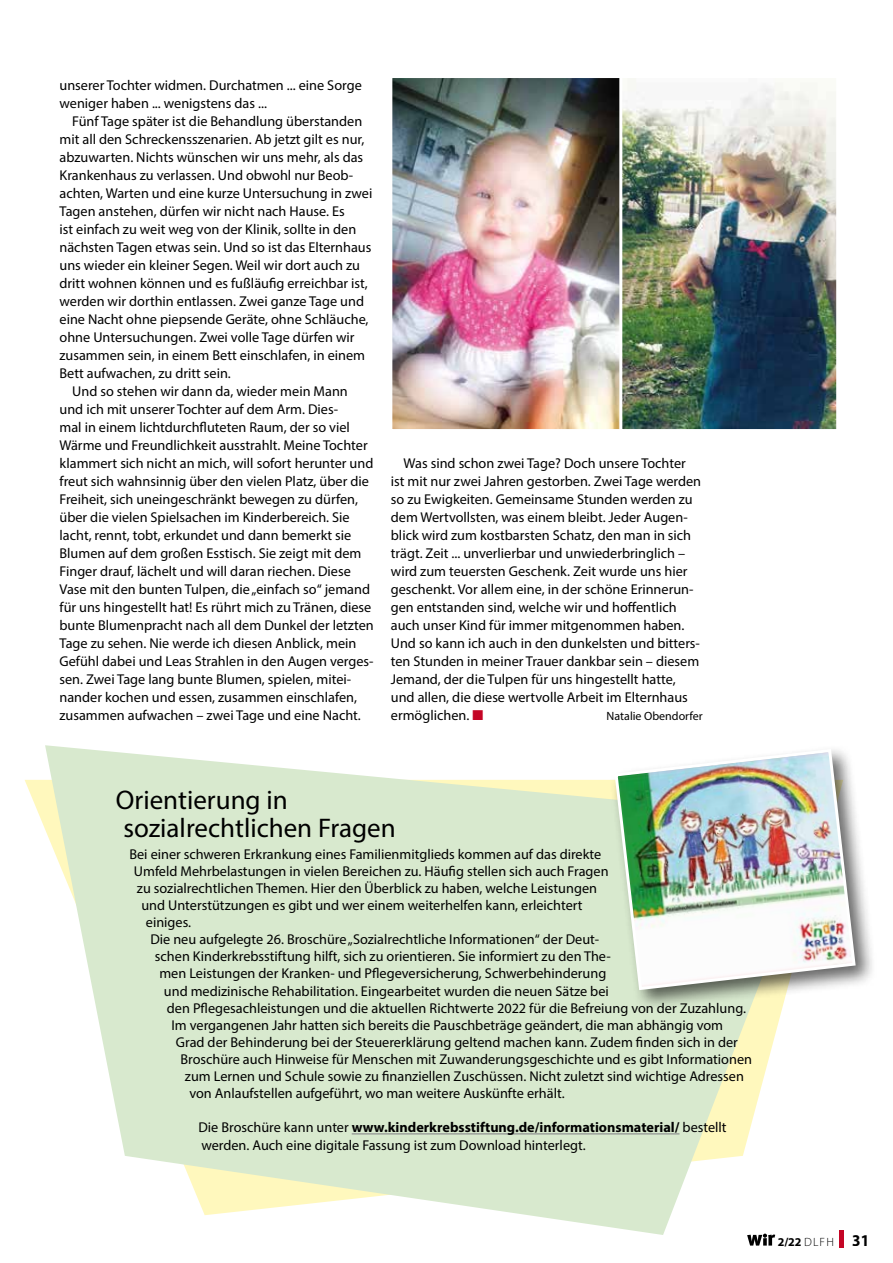
<style>
.page{position:relative;width:893px;height:1263px;background:#fff}
.page>*{position:absolute;margin:0;border:0;box-sizing:border-box;transform-origin:0 0}
.t1{font:27px/28.5px "Myriad Pro";color:#000}
.t2{font:14.25px/18px "Myriad Pro";color:#000}
.t3{font:12px "Myriad Pro";color:#000}
.t4{font:700 12px "Myriad Pro";color:#000}
.s1{color:#c40525}
.s2{font-weight:700}
.s3{font-weight:300}
.s4{font-stretch:semi-condensed;font-size:16.5px}
</style>
<div class="page">
<svg style="left:45px;top:745px;width:737px;height:490px;fill:#d8e9ce"></svg>
<hr style="left:352px;top:1133px;width:327px;height:1px;background:#87888a">
<div style="left:610px;top:744px;width:267px;height:267px;background:#000;opacity:.6"></div>
<img style="left:613px;top:747px;width:244px;height:245px">
<img style="left:393px;top:79px;width:226px;height:349px">
<div style="left:389px;top:75px;width:237px;height:357px;border:3px solid #fff"></div>
<img style="left:623px;top:79px;width:212px;height:349px">
<div style="left:619px;top:75px;width:220px;height:357px;border:3px solid #fff"></div>
<svg style="left:747px;top:1233px;width:28px;height:12px"></svg>
<hr style="left:840px;top:1230px;width:4px;height:17px;background:#c40525">
<p class="t2" style="left:60px;top:76px;width:304px">unserer Tochter widmen. Durchatmen ... eine Sorge weniger haben ... wenigstens das ...</p>
<p class="t2" style="left:72px;top:112px;width:291px">Fünf Tage später ist die Behandlung überstanden</p>
<p class="t2" style="left:60px;top:130px;width:306px">mit all den Schreckensszenarien. Ab jetzt gilt es nur,</p>
<p class="t2" style="left:60px;top:148px;width:305px">abzuwarten. Nichts wünschen wir uns mehr, als das</p>
<p class="t2" style="left:60px;top:166px;width:295px">Krankenhaus zu verlassen. Und obwohl nur Beob-</p>
<p class="t2" style="left:60px;top:184px;width:314px">achten, Warten und eine kurze Untersuchung in zwei</p>
<p class="t2" style="left:60px;top:202px;width:287px">Tagen anstehen, dürfen wir nicht nach Hause. Es</p>
<p class="t2" style="left:60px;top:220px;width:298px">ist einfach zu weit weg von der Klinik, sollte in den</p>
<p class="t2" style="left:60px;top:238px;width:313px">nächsten Tagen etwas sein. Und so ist das Elternhaus</p>
<p class="t2" style="left:60px;top:256px;width:302px">uns wieder ein kleiner Segen. Weil wir dort auch zu</p>
<p class="t2" style="left:60px;top:274px;width:310px">dritt wohnen können und es fußläufig erreichbar ist,</p>
<p class="t2" style="left:60px;top:292px;width:306px">werden wir dorthin entlassen. Zwei ganze Tage und</p>
<p class="t2" style="left:60px;top:310px;width:311px">eine Nacht ohne piepsende Geräte, ohne Schläuche,</p>
<p class="t2" style="left:60px;top:328px;width:296px">ohne Untersuchungen. Zwei volle Tage dürfen wir</p>
<p class="t2" style="left:60px;top:346px;width:307px">zusammen sein, in einem Bett einschlafen, in einem</p>
<p class="t2" style="left:60px;top:364px;width:173px">Bett aufwachen, zu dritt sein.</p>
<p class="t2" style="left:72px;top:382px;width:277px">Und so stehen wir dann da, wieder mein Mann</p>
<p class="t2" style="left:60px;top:400px;width:280px">und ich mit unserer Tochter auf dem Arm. Dies-</p>
<p class="t2" style="left:60px;top:418px;width:292px">mal in einem lichtdurchfluteten Raum, der so viel</p>
<p class="t2" style="left:60px;top:436px;width:310px">Wärme und Freundlichkeit ausstrahlt. Meine Tochter</p>
<p class="t2" style="left:60px;top:454px;width:315px">klammert sich nicht an mich, will sofort herunter und</p>
<p class="t2" style="left:60px;top:472px;width:311px">freut sich wahnsinnig über den vielen Platz, über die</p>
<p class="t2" style="left:60px;top:490px;width:300px">Freiheit, sich uneingeschränkt bewegen zu dürfen,</p>
<p class="t2" style="left:60px;top:508px;width:292px">über die vielen Spielsachen im Kinderbereich. Sie</p>
<p class="t2" style="left:60px;top:526px;width:293px">lacht, rennt, tobt, erkundet und dann bemerkt sie</p>
<p class="t2" style="left:60px;top:544px;width:303px">Blumen auf dem großen Esstisch. Sie zeigt mit dem</p>
<p class="t2" style="left:60px;top:562px;width:293px">Finger drauf, lächelt und will daran riechen. Diese</p>
<p class="t2" style="left:60px;top:580px;width:312px">Vase mit den bunten Tulpen, die „einfach so“ jemand</p>
<p class="t2" style="left:60px;top:598px;width:313px">für uns hingestellt hat! Es rührt mich zu Tränen, diese</p>
<p class="t2" style="left:60px;top:616px;width:316px">bunte Blumenpracht nach all dem Dunkel der letzten</p>
<p class="t2" style="left:60px;top:634px;width:298px">Tage zu sehen. Nie werde ich diesen Anblick, mein</p>
<p class="t2" style="left:60px;top:652px;width:316px">Gefühl dabei und Leas Strahlen in den Augen verges-</p>
<p class="t2" style="left:60px;top:670px;width:293px">sen. Zwei Tage lang bunte Blumen, spielen, mitei-</p>
<p class="t2" style="left:60px;top:688px;width:299px">nander kochen und essen, zusammen einschlafen,</p>
<p class="t2" style="left:60px;top:706px;width:303px">zusammen aufwachen – zwei Tage und eine Nacht.</p>
<p class="t2" style="left:391px;top:454px;width:312px;text-indent:13px">Was sind schon zwei Tage? Doch unsere Tochter ist mit nur zwei Jahren gestorben. Zwei Tage werden so zu Ewigkeiten. Gemeinsame Stunden werden zu dem Wertvollsten, was einem bleibt. Jeder Augen&shy;blick wird zum kostbarsten Schatz, den man in sich trägt. Zeit ... unverlierbar und unwiederbringlich – wird zum teuersten Geschenk. Zeit wurde uns hier geschenkt. Vor allem eine, in der schöne Erinnerun&shy;gen entstanden sind, welche wir und hoffentlich auch unser Kind für immer mitgenommen haben.<br>Und so kann ich auch in den dunkelsten und bitters&shy;ten Stunden in meiner Trauer dankbar sein – diesem Jemand, der die Tulpen für uns hingestellt hatte, und allen, die diese wertvolle Arbeit im Elternhaus ermöglichen. <span class="s1">■</span></p>
<p class="t3" style="left:607px;top:709px;width:98px">Natalie Obendorfer</p>
<h1 class="t1" style="left:116px;top:785px;width:281px">Orientierung in sozialrechtlichen Fragen</h1>
<p class="t2" style="left:129px;top:845px;width:473px">Bei einer schweren Erkrankung eines Familienmitglieds kommen auf das direkte</p>
<p class="t2" style="left:134px;top:862px;width:476px">Umfeld Mehrbelastungen in vielen Bereichen zu. Häufig stellen sich auch Fragen</p>
<p class="t2" style="left:137px;top:879px;width:462px">zu sozialrechtlichen Themen. Hier den Überblick zu haben, welche Leistungen</p>
<p class="t2" style="left:141px;top:896px;width:443px">und Unterstützungen es gibt und wer einem weiterhelfen kann, erleichtert</p>
<p class="t2" style="left:146px;top:913px;width:47px">einiges.</p>
<p class="t2" style="left:150px;top:930px;width:450px">Die neu aufgelegte 26. Broschüre „Sozialrechtliche Informationen“ der Deut-</p>
<p class="t2" style="left:155px;top:947px;width:457px">schen Kinderkrebsstiftung hilft, sich zu orientieren. Sie informiert zu den The-</p>
<p class="t2" style="left:159px;top:964px;width:448px">men Leistungen der Kranken- und Pflegeversicherung, Schwerbehinderung</p>
<p class="t2" style="left:164px;top:981px;width:446px">und medizinische Rehabilitation. Eingearbeitet wurden die neuen Sätze bei</p>
<p class="t2" style="left:167px;top:999px;width:581px">den Pflegesachleistungen und die aktuellen Richtwerte 2022 für die Befreiung von der Zuzahlung.</p>
<p class="t2" style="left:171px;top:1016px;width:553px">Im vergangenen Jahr hatten sich bereits die Pauschbeträge geändert, die man abhängig vom</p>
<p class="t2" style="left:176px;top:1033px;width:563px">Grad der Behinderung bei der Steuererklärung geltend machen kann. Zudem finden sich in der</p>
<p class="t2" style="left:180px;top:1050px;width:573px">Broschüre auch Hinweise für Menschen mit Zuwanderungsgeschichte und es gibt Informationen</p>
<p class="t2" style="left:185px;top:1067px;width:560px">zum Lernen und Schule sowie zu finanziellen Zuschüssen. Nicht zuletzt sind wichtige Adressen</p>
<p class="t2" style="left:189px;top:1084px;width:377px">von Anlaufstellen aufgeführt, wo man weitere Auskünfte erhält.</p>
<p class="t2" style="left:198px;top:1119px;width:530px;line-height:17.1px">Die Broschüre kann unter <span class="s2">www.kinderkrebsstiftung.de/informationsmaterial/</span> bestellt werden. Auch eine digitale Fassung ist zum Download hinterlegt.</p>
<p class="t4" style="left:778px;top:1234px;width:93px">2/22 <span class="s3">DLFH</span> <span class="s4">31</span></p>
</div>
